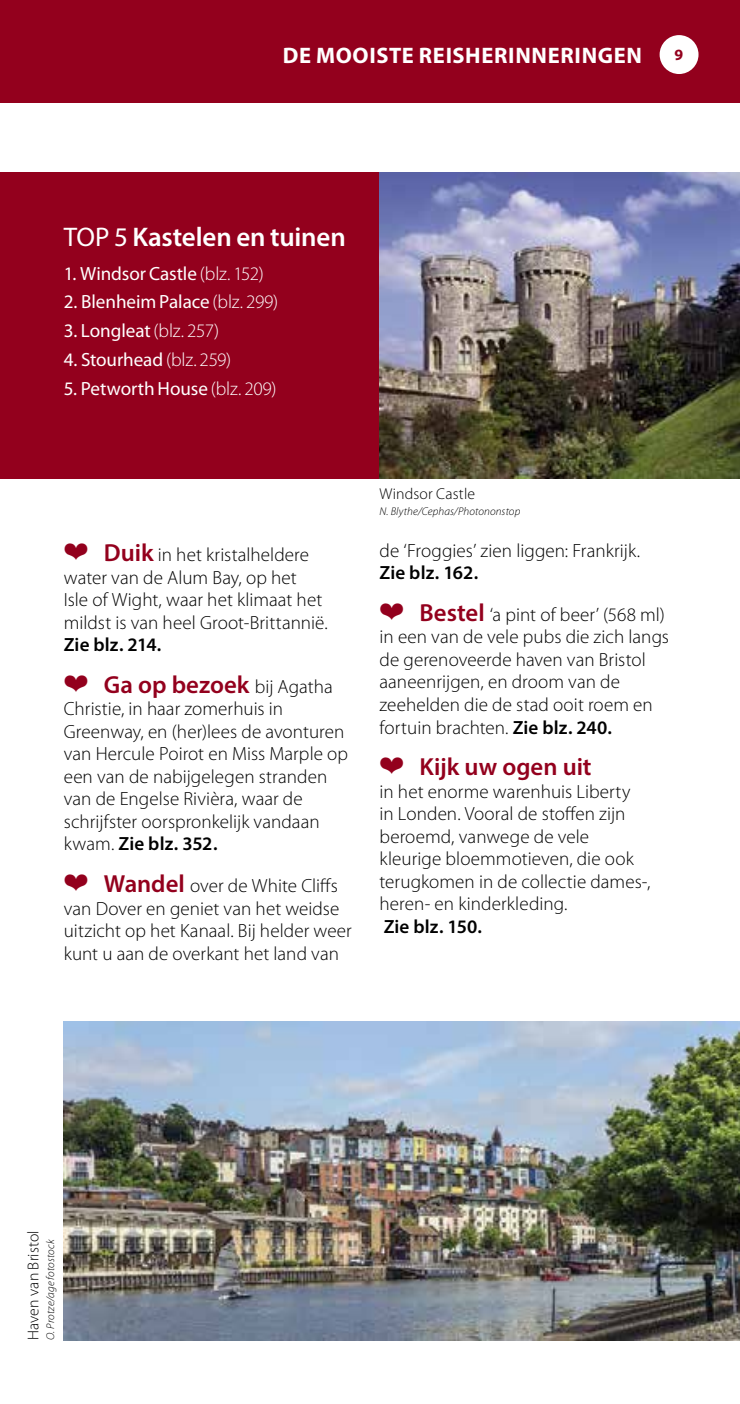
<style>
.page{position:relative;width:740px;height:1404px;background:#fff}
.page>*{position:absolute;margin:0;border:0;box-sizing:border-box;transform-origin:0 0}
.t1{font:600 27px "Myriad Pro";letter-spacing:-.005em;color:#fff}
.t2{font:600 24.75px "Myriad Pro";color:#93001d}
.t3{font:700 22.5px "Myriad Pro";letter-spacing:.03em;color:#fff}
.t4{font:300 19.12px/22.5px "Myriad Pro";letter-spacing:.005em;color:#000}
.t5{font:19.12px "Myriad Pro";letter-spacing:-.005em;color:#fff}
.t6{font:600 19.12px "Myriad Pro";letter-spacing:.005em;color:#000}
.t7{font:300 15.75px "Myriad Pro";letter-spacing:.01em;color:#000}
.t8{font:700 15.75px "Myriad Pro";color:#93001d}
.t9{font:italic 300 11.25px "Myriad Pro";letter-spacing:.01em;color:#000}
.s1{font-weight:400}
.s2{font-weight:300}
.s3{font-family:"Michelin";font-weight:400;font-size:27px;color:#93001d}
.s4{font-weight:600;font-size:24.75px;color:#93001d}
.s5{font-family:"Michelin";font-weight:400;font-size:27px}
.s6{font-weight:300;font-size:19.12px;color:#000}
.s7{font-weight:600}
</style>
<div class="page">
<div style="left:0;top:172px;width:379px;height:306px;background:#93001d"></div>
<div style="left:0;top:0;width:740px;height:102px;background:#93001d"></div>
<div style="left:659px;top:35px;width:39px;height:39px;background:#fff;border-radius:50%"></div>
<img style="left:64px;top:1021px;width:676px;height:318px">
<img style="left:380px;top:172px;width:360px;height:306px">
<p class="t3" style="left:283px;top:40px;width:361px">DE MOOISTE REISHERINNERINGEN</p>
<p class="t8" style="left:674px;top:44px;width:10px">9</p>
<h1 class="t1" style="left:64px;top:219px;width:284px"><span class="s1">TOP 5</span> Kastelen en tuinen</h1>
<p class="t5" style="left:64px;top:261px;width:201px">1. Windsor Castle <span class="s2">(blz. 152)</span></p>
<p class="t5" style="left:64px;top:290px;width:216px">2. Blenheim Palace <span class="s2">(blz. 299)</span></p>
<p class="t5" style="left:64px;top:319px;width:157px">3. Longleat <span class="s2">(blz. 257)</span></p>
<p class="t5" style="left:64px;top:347px;width:169px">4. Stourhead <span class="s2">(blz. 259)</span></p>
<p class="t5" style="left:64px;top:376px;width:214px">5. Petworth House <span class="s2">(blz. 209)</span></p>
<p class="t4" style="left:64px;top:543px;width:265px"><span class="s3">Þ</span> <span class="s4">Duik</span> in het kristalheldere water van de Alum Bay, op het<br>Isle of Wight, waar het klimaat het mildst is van heel Groot-Brittannië.</p>
<p class="t6" style="left:64px;top:632px;width:99px">Zie blz. 214.</p>
<p class="t2" style="left:64px;top:668px;width:270px"><span class="s5">Þ</span> Ga op bezoek <span class="s6">bij Agatha</span></p>
<p class="t4" style="left:64px;top:698px;width:286px">Christie, in haar zomerhuis in<br>Greenway, en (her)lees de avonturen van Hercule Poirot en Miss Marple op een van de nabijgelegen stranden van de Engelse Rivièra, waar de schrijfster oorspronkelijk vandaan kwam. <span class="s7">Zie blz. 352.</span></p>
<p class="t4" style="left:64px;top:874px;width:290px"><span class="s3">Þ</span> <span class="s4">Wandel</span> over de White Cliffs van Dover en geniet van het weidse uitzicht op het Kanaal. Bij helder weer kunt u aan de overkant het land van</p>
<p class="t7" style="left:379px;top:485px;width:97px">Windsor Castle</p>
<p class="t9" style="left:379px;top:505px;width:142px">N. Blythe/Cephas/Photononstop</p>
<p class="t4" style="left:379px;top:539px;width:262px">de ‘Froggies’ zien liggen: Frankrijk.</p>
<p class="t4" style="left:379px;top:552px;width:287px;line-height:41.6px"><span class="s7">Zie blz. 162.<br></span><span class="s3">Þ</span> <span class="s4">Bestel</span> ‘a pint of beer’ (568 ml)</p>
<p class="t4" style="left:379px;top:626px;width:291px">in een van de vele pubs die zich langs de gerenoveerde haven van Bristol aaneenrijgen, en droom van de zeehelden die de stad ooit roem en fortuin brachten. <span class="s7">Zie blz. 240.</span></p>
<p class="t2" style="left:379px;top:751px;width:214px"><span class="s5">Þ</span> Kijk uw ogen uit</p>
<p class="t4" style="left:379px;top:780px;width:273px">in het enorme warenhuis Liberty<br>in Londen. Vooral de stoffen zijn beroemd, vanwege de vele kleurige bloemmotieven, die ook terugkomen in de collectie dames-, heren- en kinderkleding.</p>
<p class="t6" style="left:384px;top:914px;width:100px">Zie blz. 150.</p>
<p class="t7" style="left:25px;top:1339px;width:111px;rotate:-90deg">Haven van Bristol</p>
<p class="t9" style="left:45px;top:1339px;width:102px;rotate:-90deg">O. Protze/age fotostock</p>
</div>
